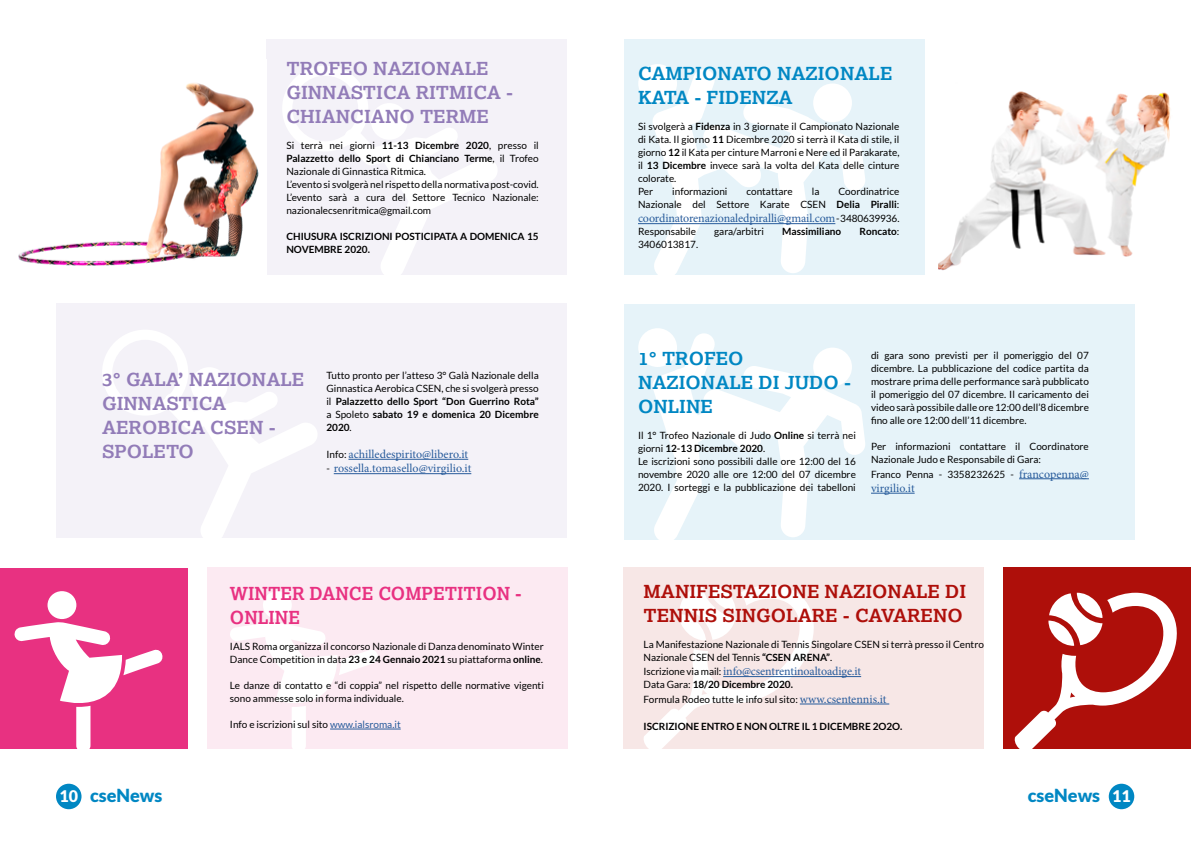
<style>
.page{position:relative;width:1191px;height:842px;background:#fff}
.page>*{position:absolute;margin:0;border:0;box-sizing:border-box;transform-origin:0 0}
.t1{font:700 18px/24px "Lexia Da Ma";color:#927cb8;scale:1.07 1}
.t2{font:700 18px/24px "Lexia Da Ma";color:#0087c3;scale:1.07 1}
.t3{font:700 18px/24px "Lexia Da Ma";color:#ae0f0a;scale:1.07 1}
.t4{font:700 18px/24px "Lexia Da Ma";color:#e83181}
.t5{font:900 18px "Lato";color:#0087c3}
.t6{font:12px "Minion Pro";letter-spacing:-.005em;color:#275b9b}
.t7{font:10px/13px "Lato";color:#000}
.t8{font:700 10px/13px "Lato";color:#000}
.s1{font-weight:700}
.s2{font-family:"Lato";font-size:10px;color:#000}
.s3{color:#275b9b}
.s4{font-weight:400}
.s5{font-family:"Minion Pro";font-size:12px;color:#275b9b}
.s6{font-size:16px;color:#fff}
</style>
<div class="page">
<div style="left:266px;top:40px;width:301px;height:235px;background:#f4f2f8"></div>
<div style="left:207px;top:567px;width:360px;height:181px;background:#fceaf2"></div>
<div style="left:0;top:567px;width:187px;height:181px;background:#e83181"></div>
<svg style="left:282px;top:66px;width:215px;height:209px"></svg>
<div style="left:371px;top:103px;width:37px;height:37px;background:#fff;border-radius:50%"></div>
<div style="left:56px;top:303px;width:511px;height:235px;background:#f4f2f8"></div>
<svg style="left:102px;top:330px;width:215px;height:208px"></svg>
<div style="left:191px;top:367px;width:37px;height:37px;background:#fff;border-radius:50%"></div>
<hr style="left:348px;top:459px;width:120px;height:1px;background:#275b9b">
<hr style="left:334px;top:473px;width:137px;height:1px;background:#275b9b">
<img style="left:18px;top:83px;width:241px;height:183px">
<div style="left:624px;top:40px;width:300px;height:235px;background:#e6f3f9"></div>
<div style="left:638px;top:64px;width:39px;height:39px;background:#fff;border-radius:50%"></div>
<svg style="left:651px;top:69px;width:214px;height:206px"></svg>
<hr style="left:638px;top:223px;width:197px;height:1px;background:#275b9b">
<img style="left:938px;top:91px;width:233px;height:180px">
<svg style="left:14px;top:622px;width:152px;height:127px"></svg>
<div style="left:48px;top:591px;width:28px;height:28px;background:#fff;border-radius:50%"></div>
<svg style="left:230px;top:622px;width:151px;height:127px"></svg>
<div style="left:263px;top:591px;width:29px;height:28px;background:#fff;border-radius:50%"></div>
<hr style="left:330px;top:729px;width:71px;height:1px;background:#275b9b">
<div style="left:624px;top:304px;width:510px;height:235px;background:#e6f3f9"></div>
<div style="left:638px;top:328px;width:39px;height:39px;background:#fff;border-radius:50%"></div>
<svg style="left:651px;top:333px;width:215px;height:207px"></svg>
<hr style="left:1019px;top:478px;width:70px;height:1px;background:#275b9b">
<hr style="left:871px;top:493px;width:43px;height:1px;background:#275b9b">
<div style="left:1003px;top:567px;width:188px;height:181px;background:#ae0f0a"></div>
<div style="left:623px;top:567px;width:361px;height:181px;background:#f7e7e6"></div>
<svg style="left:643px;top:585px;width:178px;height:164px"></svg>
<hr style="left:723px;top:676px;width:138px;height:1px;background:#275b9b">
<hr style="left:800px;top:704px;width:89px;height:1px;background:#275b9b">
<svg style="left:1014px;top:593px;width:170px;height:156px"></svg>
<div style="left:56px;top:784px;width:25px;height:25px;background:#0087c3;border-radius:50%"></div>
<div style="left:1108px;top:784px;width:26px;height:25px;background:#0087c3;border-radius:50%"></div>
<h1 class="t1" style="left:286px;top:57px;width:213px">TROFEO NAZIONALE<br>GINNASTICA RITMICA -<br>CHIANCIANO TERME</h1>
<p class="t7" style="left:286px;top:139px;width:254px">Si terrà nei giorni <span class="s1">11-13 Dicembre 2020</span>, presso il <span class="s1">Palazzetto dello Sport di Chianciano Terme</span>, il Trofeo Nazionale di Ginnastica Ritmica.<br>L’evento si svolgerà nel rispetto della normativa post-covid.<br>L’evento sarà a cura del Settore Tecnico Nazionale: nazionalecsenritmica@gmail.com</p>
<p class="t8" style="left:286px;top:230px;width:254px">CHIUSURA ISCRIZIONI POSTICIPATA A DOMENICA 15<br>NOVEMBRE 2020.</p>
<h1 class="t1" style="left:102px;top:367px;width:191px">3° GALA’ NAZIONALE<br>GINNASTICA<br>AEROBICA CSEN -<br>SPOLETO</h1>
<p class="t7" style="left:326px;top:368px;width:214px;text-align:justify">Tutto pronto per l’atteso 3° Galà Nazionale della Ginnastica Aerobica CSEN, che si svolgerà presso il <span class="s1">Palazzetto dello Sport “Don Guerrino Rota” </span>a Spoleto <span class="s1">sabato 19 e domenica 20 Dicembre 2020</span>.</p>
<p class="t6" style="left:326px;top:446px;width:143px"><span class="s2">Info:</span> achilledespirito@libero.it</p>
<p class="t6" style="left:326px;top:461px;width:146px"><span class="s2">-</span> rossella.tomasello@virgilio.it</p>
<h1 class="t4" style="left:230px;top:582px;width:293px">WINTER DANCE COMPETITION -<br>ONLINE</h1>
<p class="t7" style="left:230px;top:640px;width:315px">IALS Roma organizza il concorso Nazionale di Danza denominato Winter<br>Dance Competition in data <span class="s1">23 e 24 Gennaio 2021</span> su piattaforma <span class="s1">online</span>.</p>
<p class="t7" style="left:230px;top:679px;width:315px">Le danze di contatto e “di coppia” nel rispetto delle normative vigenti sono ammesse solo in forma individuale.</p>
<p class="t7" style="left:230px;top:718px;width:172px">Info e iscrizioni sul sito <span class="s3">www.ialsroma.it</span></p>
<h1 class="t2" style="left:638px;top:62px;width:239px">CAMPIONATO NAZIONALE<br>KATA - FIDENZA</h1>
<p class="t7" style="left:638px;top:120px;width:263px">Si svolgerà a <span class="s1">Fidenza</span> in 3 giornate il Campionato Nazionale di Kata. Il giorno <span class="s1">11</span> Dicembre 2020 si terrà il Kata di stile, il giorno <span class="s1">12</span> il Kata per cinture Marroni e Nere ed il Parakarate, il <span class="s1">13 Dicembre</span> invece sarà la volta del Kata delle cinture colorate.<br>Per</p>
<p class="t7" style="left:638px;top:185px;width:263px;text-align:right">Coordinatrice<br>Nazionale del Settore Karate CSEN <span class="s1">Delia Piralli</span>:</p>
<p class="t6" style="left:638px;top:211px;width:263px">coordinatorenazionaledpiralli@gmail.com <span class="s2">- 3480639936.</span></p>
<p class="t7" style="left:638px;top:225px;width:60px">Responsabile</p>
<p class="t7" style="left:714px;top:225px;width:51px">gara/arbitri</p>
<p class="t8" style="left:782px;top:225px;width:61px">Massimiliano</p>
<p class="t8" style="left:859px;top:225px;width:41px">Roncato<span class="s4">:</span></p>
<p class="t7" style="left:638px;top:238px;width:62px">3406013817.</p>
<p class="t7" style="left:672px;top:185px;width:57px">informazioni</p>
<p class="t7" style="left:746px;top:185px;width:48px">contattare</p>
<p class="t7" style="left:812px;top:185px;width:9px">la</p>
<h1 class="t2" style="left:638px;top:347px;width:201px">1° TROFEO<br>NAZIONALE DI JUDO -<br>ONLINE</h1>
<p class="t7" style="left:638px;top:429px;width:219px">Il 1° Trofeo Nazionale di Judo <span class="s1">Online</span> si terrà nei giorni <span class="s1">12-13 Dicembre 2020</span>.<br>Le iscrizioni sono possibili dalle ore 12:00 del 16 novembre 2020 alle ore 12:00 del 07 dicembre 2020. I sorteggi e la pubblicazione dei tabelloni</p>
<p class="t7" style="left:871px;top:349px;width:219px;text-align:justify">di gara sono previsti per il pomeriggio del 07 dicembre. La pubblicazione del codice partita da mostrare prima delle performance sarà pubblicato il pomeriggio del 07 dicembre. Il caricamento dei video sarà possibile dalle ore 12:00 dell’8 dicembre fino alle ore 12:00 dell’11 dicembre.</p>
<p class="t7" style="left:871px;top:440px;width:219px">Per informazioni contattare il Coordinatore<br>Nazionale Judo e Responsabile di Gara:</p>
<p class="t7" style="left:871px;top:467px;width:219px">Franco Penna - 3358232625 - <span class="s5">francopenna@</span></p>
<p class="t6" style="left:871px;top:480px;width:45px">virgilio.it</p>
<h1 class="t3" style="left:643px;top:580px;width:303px">MANIFESTAZIONE NAZIONALE DI<br>TENNIS SINGOLARE - CAVARENO</h1>
<p class="t7" style="left:643px;top:638px;width:342px">La Manifestazione Nazionale di Tennis Singolare CSEN si terrà presso il Centro<br>Nazionale CSEN del Tennis <span class="s1">“CSEN ARENA”</span>.</p>
<p class="t6" style="left:643px;top:663px;width:219px"><span class="s2">Iscrizione via mail:</span> info@csentrentinoaltoadige.it</p>
<p class="t7" style="left:643px;top:677px;width:244px;line-height:14.4px">Data Gara: <span class="s1">18/20 Dicembre 2020.<br></span>Formula Rodeo tutte le info sul sito: <span class="s5">www.csentennis.it</span></p>
<p class="t8" style="left:643px;top:720px;width:260px">ISCRIZIONE ENTRO E NON OLTRE IL 1 DICEMBRE 2O2O.</p>
<h1 class="t5" style="left:59px;top:785px;width:104px"><span class="s6">10</span> cseNews</h1>
<h1 class="t5" style="left:1027px;top:785px;width:104px">cseNews <span class="s6">11</span></h1>
</div>
